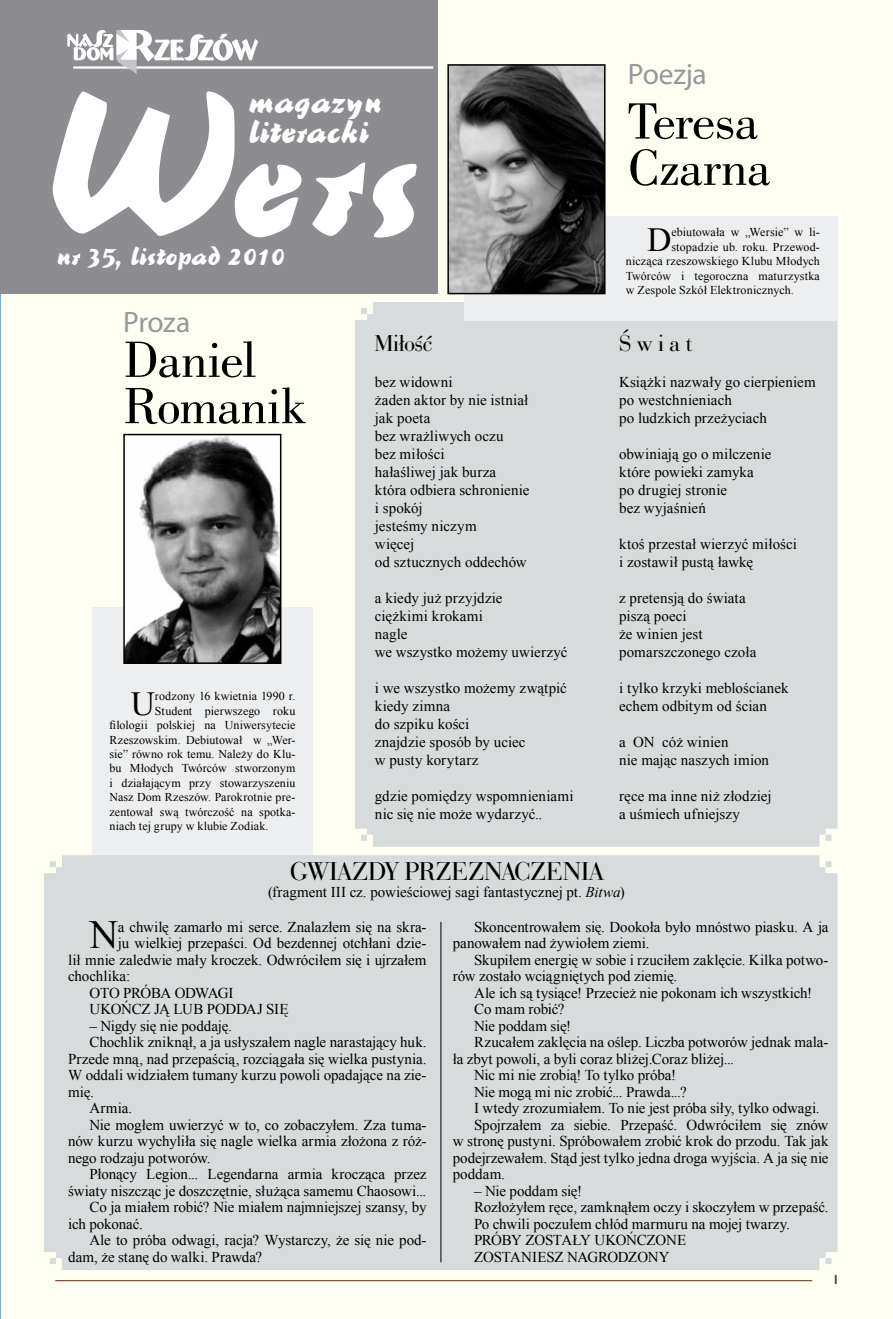
<style>
.page{position:relative;width:893px;height:1319px;background:#fff}
.page>*{position:absolute;margin:0;border:0;box-sizing:border-box;transform-origin:0 0}
.t1{font:148.95px "EFN Tusz";color:#fff}
.t2{font:53.55px/46.2px "Bodoni BT";letter-spacing:-.015em;color:#000}
.t3{font:39.9px "Times New Roman";color:#000}
.t4{font:33.75px "Times New Roman";color:#000}
.t5{font:30px/30px "EFN Tusz";color:#fff}
.t6{font:29.55px "Myriad Pro";letter-spacing:-.015em;color:#98989c}
.t7{font:27px "Bodoni EE";letter-spacing:-.005em;color:#000}
.t8{font:24px "EFN Tusz";color:#fff}
.t9{font:24px "Bodoni EE";color:#000}
.t10{font:15px/18px "Times New Roman";color:#000}
.t11{font:15px "Times New Roman";letter-spacing:-.02em;color:#000}
.t12{font:15px "Times New Roman";letter-spacing:-.03em;color:#000}
.t13{font:500 13.5px "Franklin Gothic";color:#582d15}
.t14{font:12px "Times New Roman";letter-spacing:.01em;color:#000}
.s1{font-size:186.45px}
.s2{font-style:italic}
</style>
<div class="page">
<div style="left:0;top:0;width:893px;height:1318px;background:#fffef3"></div>
<hr style="left:55px;top:1279px;width:757px;height:1px;background:#582d15">
<div style="left:92px;top:607px;width:221px;height:265px;background:#edeeef"></div>
<div style="left:355px;top:302px;width:482px;height:544px;background:#d8dbdc"></div>
<div style="left:44px;top:855px;width:793px;height:414px;background:#d8dbdc"></div>
<div style="left:464px;top:216px;width:373px;height:104px;background:#edeeef"></div>
<div style="left:0;top:0;width:438px;height:293px;background:#8d8c90"></div>
<hr style="left:73px;top:66px;width:360px;height:3px;background:#fff">
<svg style="left:67px;top:30px;width:191px;height:45px"></svg>
<img style="left:450px;top:67px;width:152px;height:224px">
<div style="left:447px;top:64px;width:158px;height:230px;border:2px solid #000"></div>
<img style="left:126px;top:437px;width:152px;height:223px">
<div style="left:123px;top:434px;width:158px;height:229px;border:2px solid #000"></div>
<hr style="left:441px;top:921px;width:1px;height:340px;background:#000">
<h1 class="t1" style="left:28px;top:97px;width:388px"><span class="s1">W</span>ers</h1>
<h3 class="t5" style="left:247px;top:87px;width:135px">magazyn literacki</h3>
<h3 class="t8" style="left:55px;top:242px;width:230px">nr 35, listopad 2010</h3>
<h3 class="t6" style="left:123px;top:304px;width:68px">Proza</h3>
<h2 class="t2" style="left:123px;top:335px;width:185px">Daniel<br>Romanik</h2>
<h3 class="t4" style="left:131px;top:680px;width:26px">U</h3>
<p class="t14" style="left:155px;top:688px;width:142px">rodzony 16 kwietnia 1990 r.</p>
<p class="t14" style="left:155px;top:702px;width:142px">Student pierwszego roku</p>
<p class="t14" style="left:109px;top:717px;width:187px">filologii polskiej na Uniwersytecie</p>
<p class="t14" style="left:109px;top:731px;width:187px">Rzeszowskim. Debiutował w „Wer-</p>
<p class="t14" style="left:109px;top:745px;width:187px">sie” równo rok temu. Należy do Klu-</p>
<p class="t14" style="left:109px;top:760px;width:187px">bu Młodych Twórców stworzonym</p>
<p class="t14" style="left:109px;top:774px;width:187px">i działającym przy stowarzyszeniu</p>
<p class="t14" style="left:109px;top:789px;width:187px">Nasz Dom Rzeszów. Parokrotnie pre-</p>
<p class="t14" style="left:109px;top:803px;width:187px">zentował swą twórczość na spotka-</p>
<p class="t14" style="left:109px;top:817px;width:161px">niach tej grupy w klubie Zodiak.</p>
<h3 class="t9" style="left:375px;top:328px;width:59px">Miłość</h3>
<p class="t10" style="left:375px;top:372px;width:156px">bez widowni<br>żaden aktor by nie istniał jak poeta<br>bez wrażliwych oczu<br>bez miłości<br>hałaśliwej jak burza która odbiera schronienie i spokój<br>jesteśmy niczym<br>więcej<br>od sztucznych oddechów</p>
<p class="t10" style="left:375px;top:588px;width:194px">a kiedy już przyjdzie<br>ciężkimi krokami<br>nagle<br>we wszystko możemy uwierzyć</p>
<p class="t10" style="left:375px;top:678px;width:194px">i we wszystko możemy zwątpić kiedy zimna<br>do szpiku kości<br>znajdzie sposób by uciec<br>w pusty korytarz</p>
<p class="t10" style="left:375px;top:786px;width:200px">gdzie pomiędzy wspomnieniami nic się nie może wydarzyć..</p>
<h3 class="t6" style="left:628px;top:56px;width:80px">Poezja</h3>
<h2 class="t2" style="left:628px;top:97px;width:144px">Teresa<br>Czarna</h2>
<h3 class="t4" style="left:647px;top:217px;width:26px">D</h3>
<p class="t14" style="left:671px;top:224px;width:150px">ebiutowała w „Wersie” w li-</p>
<p class="t14" style="left:671px;top:239px;width:150px">stopadzie ub. roku. Przewod-</p>
<p class="t14" style="left:626px;top:253px;width:196px">nicząca rzeszowskiego Klubu Młodych</p>
<p class="t14" style="left:626px;top:267px;width:196px">Twórców i tegoroczna maturzystka</p>
<p class="t14" style="left:626px;top:282px;width:170px">w Zespole Szkół Elektronicznych.</p>
<h3 class="t9" style="left:619px;top:328px;width:75px">Ś w i a t</h3>
<p class="t10" style="left:619px;top:372px;width:198px">Książki nazwały go cierpieniem po westchnieniach<br>po ludzkich przeżyciach</p>
<p class="t10" style="left:619px;top:444px;width:154px">obwiniają go o milczenie które powieki zamyka po drugiej stronie<br>bez wyjaśnień</p>
<p class="t10" style="left:619px;top:534px;width:179px">ktoś przestał wierzyć miłości i zostawił pustą ławkę</p>
<p class="t10" style="left:619px;top:588px;width:139px">z pretensją do świata piszą poeci<br>że winien jest pomarszczonego czoła</p>
<p class="t10" style="left:619px;top:678px;width:171px">i tylko krzyki meblościanek echem odbitym od ścian</p>
<p class="t10" style="left:619px;top:732px;width:151px">a ON cóż winien<br>nie mając naszych imion</p>
<p class="t10" style="left:619px;top:786px;width:154px">ręce ma inne niż złodziej a uśmiech ufniejszy</p>
<h3 class="t7" style="left:290px;top:855px;width:314px">GWIAZDY PRZEZNACZENIA</h3>
<p class="t10" style="left:268px;top:882px;width:358px">(fragment III cz. powieściowej sagi fantastycznej pt. <span class="s2">Bitwa</span>)</p>
<h3 class="t3" style="left:89px;top:907px;width:30px">N</h3>
<p class="t10" style="left:118px;top:917px;width:310px">a chwilę zamarło mi serce. Znalazłem się na skra-</p>
<p class="t10" style="left:118px;top:933px;width:310px">ju wielkiej przepaści. Od bezdennej otchłani dzie-</p>
<p class="t10" style="left:68px;top:950px;width:360px">lił mnie zaledwie mały kroczek. Odwróciłem się i ujrzałem</p>
<p class="t10" style="left:68px;top:966px;width:64px">chochlika:</p>
<p class="t12" style="left:89px;top:982px;width:145px">OTO PRÓBA ODWAGI</p>
<p class="t11" style="left:89px;top:998px;width:201px">UKOŃCZ JĄ LUB PODDAJ SIĘ</p>
<p class="t10" style="left:89px;top:1016px;width:144px">– Nigdy się nie poddaję.</p>
<p class="t10" style="left:89px;top:1032px;width:339px">Chochlik zniknął, a ja usłyszałem nagle narastający huk.</p>
<p class="t10" style="left:68px;top:1049px;width:360px">Przede mną, nad przepaścią, rozciągała się wielka pustynia.</p>
<p class="t10" style="left:68px;top:1065px;width:360px">W oddali widziałem tumany kurzu powoli opadające na zie-</p>
<p class="t10" style="left:68px;top:1082px;width:27px">mię.</p>
<p class="t10" style="left:89px;top:1098px;width:44px">Armia.</p>
<p class="t10" style="left:89px;top:1115px;width:339px">Nie mogłem uwierzyć w to, co zobaczyłem. Zza tuma-</p>
<p class="t10" style="left:68px;top:1131px;width:360px">nów kurzu wychyliła się nagle wielka armia złożona z róż-</p>
<p class="t10" style="left:68px;top:1148px;width:144px">nego rodzaju potworów.</p>
<p class="t10" style="left:89px;top:1164px;width:339px">Płonący Legion... Legendarna armia krocząca przez</p>
<p class="t10" style="left:68px;top:1181px;width:360px">światy niszcząc je doszczętnie, służąca samemu Chaosowi...</p>
<p class="t10" style="left:89px;top:1197px;width:339px">Co ja miałem robić? Nie miałem najmniejszej szansy, by</p>
<p class="t10" style="left:68px;top:1214px;width:76px">ich pokonać.</p>
<p class="t10" style="left:89px;top:1230px;width:339px">Ale to próba odwagi, racja? Wystarczy, że się nie pod-</p>
<p class="t10" style="left:68px;top:1247px;width:195px">dam, że stanę do walki. Prawda?</p>
<p class="t10" style="left:453px;top:917px;width:377px;line-height:16.5px;text-indent:21px">Skoncentrowałem się. Dookoła było mnóstwo piasku. A ja panowałem nad żywiołem ziemi.</p>
<p class="t10" style="left:453px;top:950px;width:377px;line-height:16.5px;text-indent:21px">Skupiłem energię w sobie i rzuciłem zaklęcie. Kilka potwo&shy;rów zostało wciągniętych pod ziemię.</p>
<p class="t10" style="left:474px;top:983px;width:340px">Ale ich są tysiące! Przecież nie pokonam ich wszystkich!</p>
<p class="t10" style="left:474px;top:999px;width:92px">Co mam robić?</p>
<p class="t10" style="left:474px;top:1016px;width:99px">Nie poddam się!</p>
<p class="t10" style="left:474px;top:1032px;width:356px">Rzucałem zaklęcia na oślep. Liczba potworów jednak mala-</p>
<p class="t10" style="left:453px;top:1049px;width:283px">ła zbyt powoli, a byli coraz bliżej.Coraz bliżej...</p>
<p class="t10" style="left:474px;top:1065px;width:204px">Nic mi nie zrobią! To tylko próba!</p>
<p class="t10" style="left:474px;top:1082px;width:214px">Nie mogą mi nic zrobić... Prawda...?</p>
<p class="t10" style="left:474px;top:1098px;width:347px">I wtedy zrozumiałem. To nie jest próba siły, tylko odwagi.</p>
<p class="t10" style="left:474px;top:1115px;width:356px">Spojrzałem za siebie. Przepaść. Odwróciłem się znów</p>
<p class="t10" style="left:453px;top:1131px;width:377px">w stronę pustyni. Spróbowałem zrobić krok do przodu. Tak jak</p>
<p class="t10" style="left:453px;top:1148px;width:377px">podejrzewałem. Stąd jest tylko jedna droga wyjścia. A ja się nie</p>
<p class="t10" style="left:453px;top:1164px;width:54px">poddam.</p>
<p class="t10" style="left:474px;top:1181px;width:356px;line-height:16.5px">– Nie poddam się!<br>Rozłożyłem ręce, zamknąłem oczy i skoczyłem w przepaść.<br>Po chwili poczułem chłód marmuru na mojej twarzy.<br>PRÓBY ZOSTAŁY UKOŃCZONE<br>ZOSTANIESZ NAGRODZONY</p>
<p class="t13" style="left:834px;top:1270px;width:5px">I</p>
</div>
